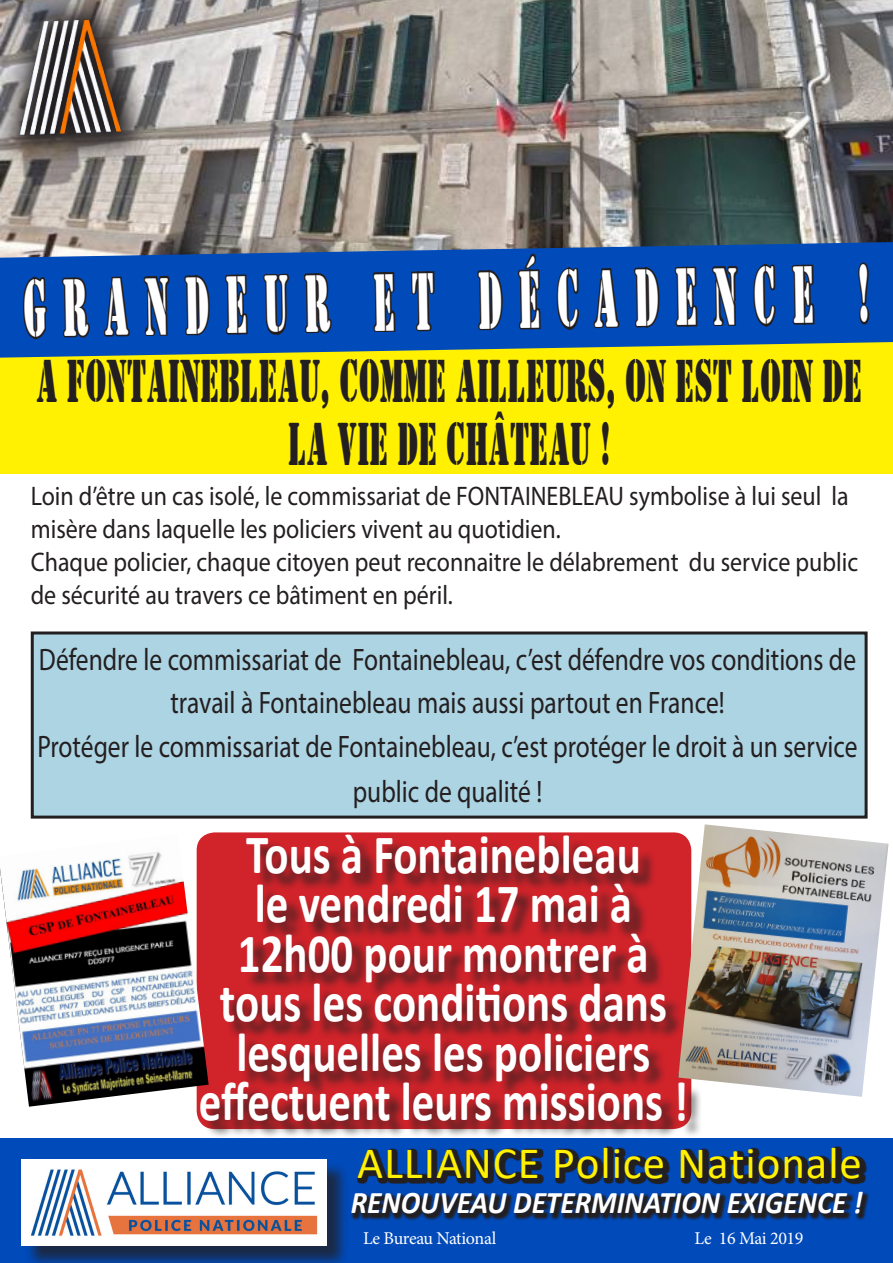
<style>
.page{position:relative;width:893px;height:1263px;background:#fff}
.page>*{position:absolute;margin:0;border:0;box-sizing:border-box;transform-origin:0 0}
.t1{font:80.4px "Stencil BT";color:#fff;scale:.43 1}
.t2{font:60px/63px "Stencil BT";color:#231f20;text-align:center;scale:.5 1}
.t3{font:700 55.8px/49.5px "Calibri";color:#fff;text-align:center;scale:.81 1}
.t4{font:45px "Calibri";letter-spacing:.02em;color:#fff101}
.t5{font:italic 700 31.65px "Calibri";color:#fff;scale:.93 1}
.t6{font:31.05px/43.5px "Myriad Pro";color:#231f20;text-align:center;scale:.82 1}
.t7{font:26.85px/33px "Myriad Pro";color:#231f20;scale:.89 1}
.t8{font:18px "Minion Pro";letter-spacing:-.02em;color:#fff}
</style>
<div class="page">
<div style="left:0;top:338px;width:893px;height:135px;background:#fff101"></div>
<img style="left:0;top:0;width:893px;height:242px">
<div style="left:203px;top:837px;width:500px;height:302px;background:#231f20;opacity:.75"></div>
<div style="left:0;top:1138px;width:893px;height:125px;background:#004aba"></div>
<svg style="left:357px;top:1146px;width:510px;height:38px;fill:#221f23"></svg>
<svg style="left:351px;top:1192px;width:518px;height:29px"></svg>
<svg style="left:0;top:0;width:155px;height:169px;background:#9b9795"></svg>
<img style="left:0;top:3px;width:137px;height:152px">
<div style="left:24px;top:1162px;width:325px;height:101px;background:#231f20;opacity:.75"></div>
<img style="left:21px;top:1159px;width:305px;height:86px">
<svg style="left:0;top:242px;width:893px;height:116px;background:#225ea7"></svg>
<svg style="left:21px;top:0;width:28px;height:673px"></svg>
<svg style="left:60px;top:0;width:32px;height:474px"></svg>
<svg style="left:102px;top:275px;width:30px;height:83px;background:#10438c"></svg>
<svg style="left:141px;top:266px;width:31px;height:208px"></svg>
<svg style="left:182px;top:0;width:29px;height:474px"></svg>
<svg style="left:222px;top:0;width:27px;height:474px"></svg>
<svg style="left:261px;top:0;width:30px;height:337px;background:#8e97a8"></svg>
<svg style="left:301px;top:0;width:33px;height:474px"></svg>
<svg style="left:370px;top:270px;width:27px;height:204px"></svg>
<svg style="left:409px;top:270px;width:28px;height:70px;background:#0b3b87"></svg>
<svg style="left:475px;top:0;width:29px;height:474px"></svg>
<svg style="left:515px;top:252px;width:27px;height:222px"></svg>
<svg style="left:555px;top:266px;width:26px;height:66px;background:#0c3980"></svg>
<svg style="left:591px;top:267px;width:31px;height:91px;background:#265480"></svg>
<svg style="left:631px;top:0;width:30px;height:474px"></svg>
<svg style="left:672px;top:0;width:27px;height:474px"></svg>
<svg style="left:710px;top:256px;width:30px;height:218px"></svg>
<svg style="left:752px;top:262px;width:25px;height:212px"></svg>
<svg style="left:789px;top:263px;width:27px;height:211px"></svg>
<svg style="left:856px;top:261px;width:15px;height:65px"></svg>
<img style="left:0;top:834px;width:209px;height:273px">
<img style="left:678px;top:824px;width:210px;height:273px">
<div style="left:32px;top:633px;width:834px;height:184px;background:#add4e3"></div>
<div style="left:31px;top:631px;width:837px;height:188px;border:3px solid #231f20"></div>
<p class="t1" style="left:22px;top:259px;width:1970px;rotate:-1deg">GRANDEUR ET DÉCADENCE !</p>
<p class="t2" style="left:36px;top:349px;width:1654px">A FONTAINEBLEAU, COMME AILLEURS, ON EST LOIN DE<br>LA VIE DE CHÂTEAU !</p>
<p class="t7" style="left:31px;top:479px;width:921px">Loin d’être un cas isolé, le commissariat de FONTAINEBLEAU symbolise à lui seul la misère dans laquelle les policiers vivent au quotidien.</p>
<p class="t7" style="left:31px;top:545px;width:931px">Chaque policier, chaque citoyen peut reconnaitre le délabrement du service public de sécurité au travers ce bâtiment en péril.</p>
<p class="t6" style="left:39px;top:637px;width:998px">Défendre le commissariat de Fontainebleau, c’est défendre vos conditions de travail à Fontainebleau mais aussi partout en France!</p>
<p class="t6" style="left:37px;top:723px;width:1002px;line-height:45px">Protéger le commissariat de Fontainebleau, c’est protéger le droit à un service public de qualité !</p>
<p class="t3" style="left:246px;top:828px;width:489px">Tous à Fontainebleau</p>
<p class="t3" style="left:199px;top:878px;width:605px">le vendredi 17 mai à<br>12h00 pour montrer à tous les conditions dans lesquelles les policiers effectuent leurs missions !</p>
<p class="t4" style="left:357px;top:1131px;width:506px">ALLIANCE Police Nationale</p>
<p class="t5" style="left:351px;top:1180px;width:552px">RENOUVEAU DETERMINATION EXIGENCE !</p>
<p class="t8" style="left:363px;top:1226px;width:135px">Le Bureau National</p>
<p class="t8" style="left:695px;top:1226px;width:110px">Le 16 Mai 2019</p>
</div>
